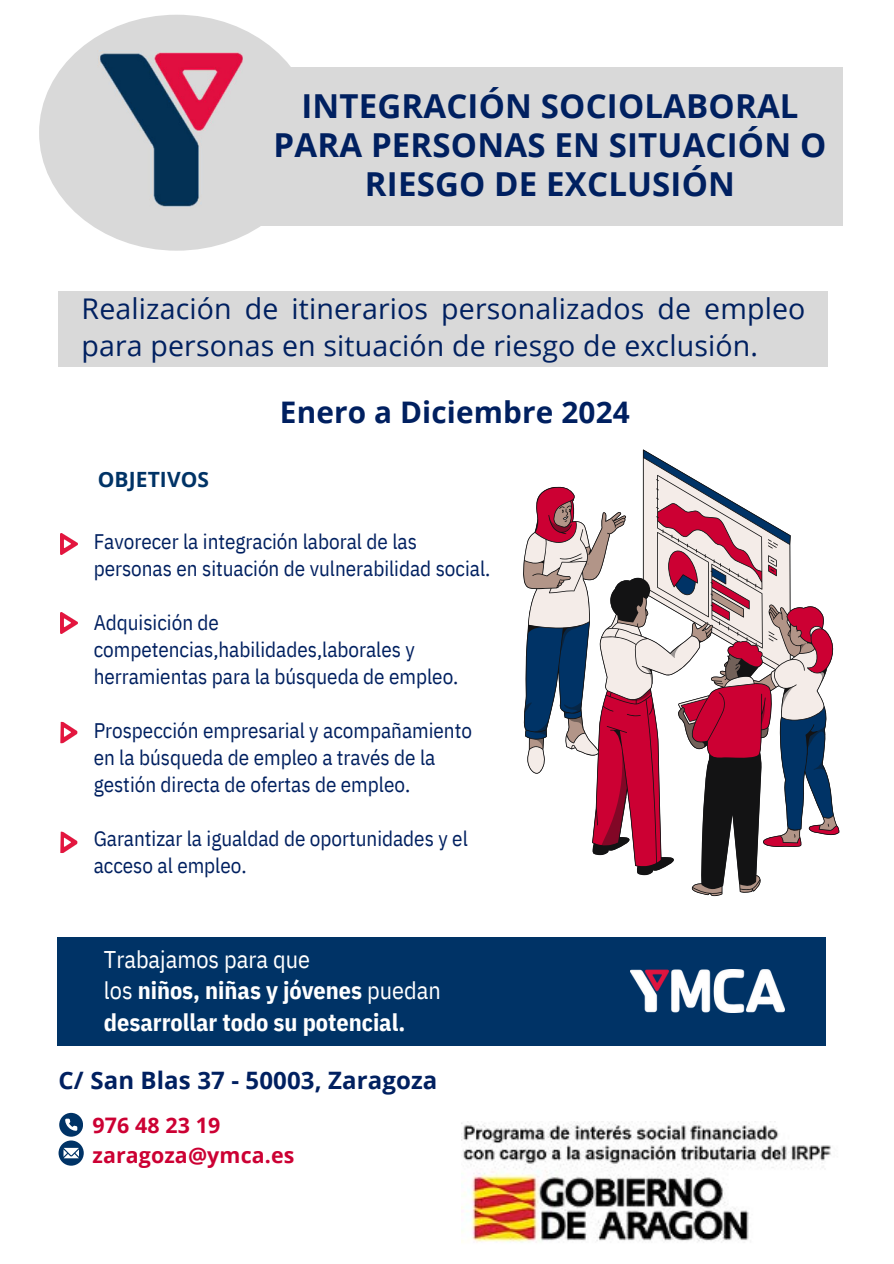
<style>
.page{position:relative;width:894px;height:1264px;background:#fff}
.page>*{position:absolute;margin:0;border:0;box-sizing:border-box;transform-origin:0 0}
.t1{font:700 33px/39.3px "Open Sans";letter-spacing:.005em;color:#002060;text-align:center}
.t2{font:700 29.7px "Open Sans";letter-spacing:.005em;color:#002060}
.t3{font:28.5px/37.2px "Open Sans";letter-spacing:.005em;color:#002060}
.t4{font:700 24.15px/31.2px "IBM Plex Sans Cond";color:#fff}
.t5{font:24.15px "IBM Plex Sans Cond";color:#fff}
.t6{font:700 24px "Open Sans";letter-spacing:.005em;color:#002060}
.t7{font:700 21.3px "Open Sans";letter-spacing:.005em;color:#c03}
.t8{font:21px/27px "IBM Plex Sans Cond";color:#002060}
.t9{font:700 21px "Open Sans";letter-spacing:.005em;color:#036}
.s1{font-weight:400}
</style>
<div class="page">
<div style="left:39px;top:15px;width:275px;height:236px;background:#d9d9d9;border-radius:50%"></div>
<div style="left:186px;top:67px;width:656px;height:159px;background:#d9d9d9"></div>
<img style="left:98px;top:50px;width:145px;height:157px">
<div style="left:58px;top:936px;width:767px;height:109px;background:#036"></div>
<div style="left:58px;top:291px;width:769px;height:75px;background:#d9d9d9"></div>
<img style="left:462px;top:1121px;width:369px;height:122px">
<svg style="left:58px;top:1112px;width:25px;height:53px"></svg>
<img style="left:60px;top:533px;width:17px;height:21px">
<img style="left:60px;top:612px;width:17px;height:21px">
<img style="left:60px;top:722px;width:18px;height:21px">
<img style="left:60px;top:831px;width:18px;height:22px">
<svg style="left:523px;top:449px;width:316px;height:447px"></svg>
<svg style="left:524px;top:519px;width:303px;height:327px"></svg>
<img style="left:630px;top:969px;width:154px;height:43px">
<p class="t1" style="left:273px;top:85px;width:554px">INTEGRACIÓN SOCIOLABORAL<br>PARA PERSONAS EN SITUACIÓN O<br>RIESGO DE EXCLUSIÓN</p>
<p class="t3" style="left:82px;top:289px;width:725px">Realización de itinerarios personalizados de empleo para personas en situación de riesgo de exclusión.</p>
<p class="t2" style="left:280px;top:391px;width:351px">Enero a Diciembre 2024</p>
<p class="t9" style="left:98px;top:465px;width:113px">OBJETIVOS</p>
<p class="t8" style="left:94px;top:528px;width:398px">Favorecer la integración laboral de las personas en situación de vulnerabilidad social.</p>
<p class="t8" style="left:94px;top:609px;width:366px">Adquisición de competencias,habilidades,laborales y herramientas para la búsqueda de empleo.</p>
<p class="t8" style="left:94px;top:717px;width:379px">Prospección empresarial y acompañamiento en la búsqueda de empleo a través de la gestión directa de ofertas de empleo.</p>
<p class="t8" style="left:94px;top:825px;width:375px">Garantizar la igualdad de oportunidades y el acceso al empleo.</p>
<p class="t5" style="left:104px;top:943px;width:208px">Trabajamos para que</p>
<p class="t4" style="left:104px;top:974px;width:338px"><span class="s1">los</span> niños, niñas y jóvenes <span class="s1">puedan </span>desarrollar todo su potencial.</p>
<p class="t6" style="left:58px;top:1063px;width:380px">C/ San Blas 37 - 50003, Zaragoza</p>
<p class="t7" style="left:92px;top:1110px;width:129px">976 48 23 19</p>
<p class="t7" style="left:92px;top:1140px;width:203px">zaragoza@ymca.es</p>
</div>
